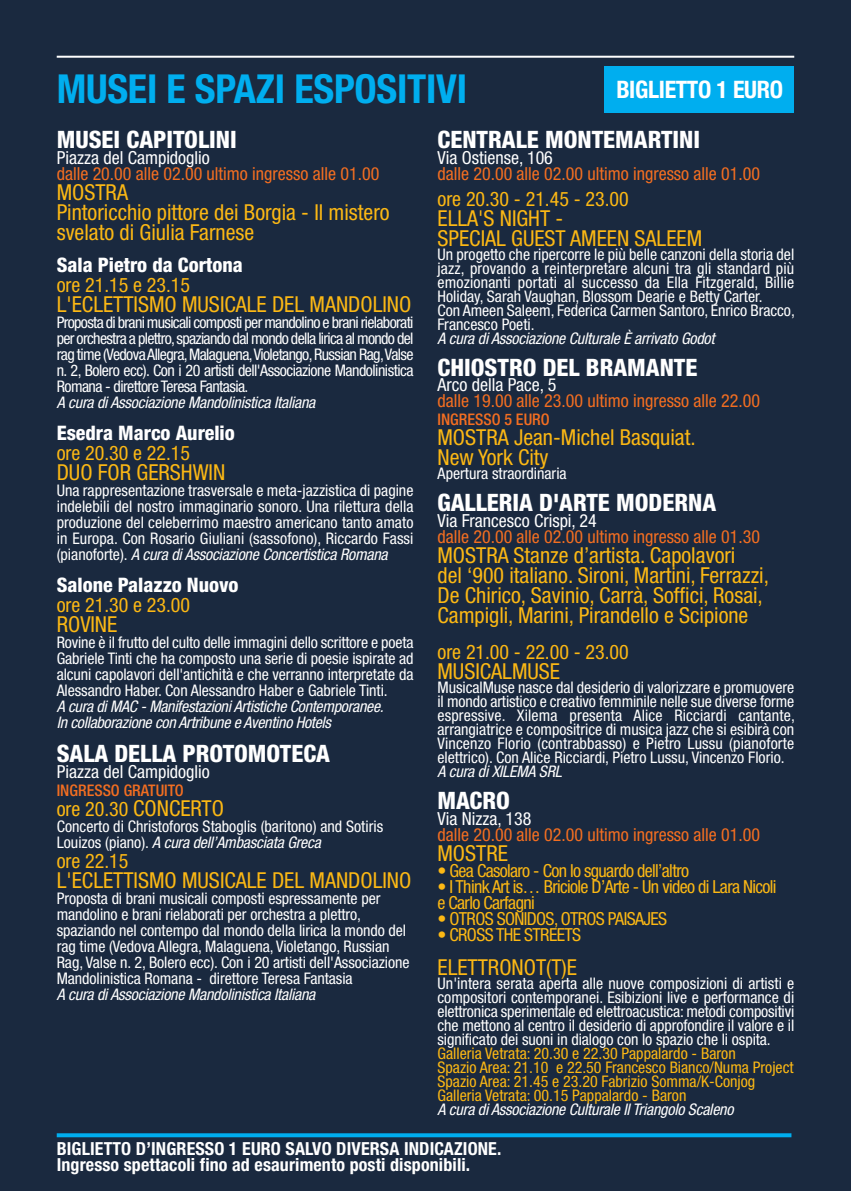
<style>
.page{position:relative;width:851px;height:1191px;background:#fff}
.page>*{position:absolute;margin:0;border:0;box-sizing:border-box;transform-origin:0 0}
.t1{font:700 condensed 40px "Helvetica Neue";letter-spacing:-.005em;color:#00aeef}
.t2{font:800 condensed 24px "Helvetica Neue";color:#fff}
.t3{font:700 condensed 24px "Helvetica Neue";letter-spacing:-.015em;color:#fff}
.t4{font:condensed 22px/20px "Helvetica Neue";color:#fcb814}
.t5{font:condensed 20px "Helvetica Neue";color:#fcb814}
.t6{font:800 condensed 20px "Helvetica Neue";color:#fff}
.t7{font:condensed 18px "Helvetica Neue";color:#f36e21}
.t8{font:condensed 18px/16px "Helvetica Neue";letter-spacing:-.035em;color:#fcb814}
.t9{font:condensed 18px "Helvetica Neue";color:#fff}
.t10{font:700 condensed 18px/16px "Helvetica Neue";letter-spacing:.005em;color:#fff}
.t11{font:condensed 16px/16px "Helvetica Neue";letter-spacing:-.005em;color:#fff;text-align:justify}
.t12{font:italic condensed 16px/16px "Helvetica Neue";letter-spacing:-.015em;color:#fff}
.t13{font:condensed 16px/14px "Helvetica Neue";color:#fcb814}
.t14{font:500 condensed 16px "Helvetica Neue";color:#f36e21}
.s1{font-style:italic}
.s2{font-size:22px}
</style>
<div class="page">
<div style="left:0;top:0;width:850px;height:1191px;background:#1a293f"></div>
<svg style="left:57px;top:1133px;width:734px;height:4px;background:#01a4e2"></svg>
<hr style="left:57px;top:56px;width:737px;height:2px;background:#fff">
<div style="left:604px;top:67px;width:190px;height:46px;background:#00aeef"></div>
<h1 class="t1" style="left:57px;top:75px;width:412px">MUSEI E SPAZI ESPOSITIVI</h1>
<h2 class="t3" style="left:616px;top:75px;width:168px">BIGLIETTO 1 EURO</h2>
<h2 class="t2" style="left:57px;top:130px;width:181px">MUSEI CAPITOLINI</h2>
<p class="t9" style="left:57px;top:151px;width:155px">Piazza del Campidoglio</p>
<p class="t7" style="left:57px;top:167px;width:324px">dalle 20.00 alle 02.00 ultimo ingresso alle 01.00</p>
<h3 class="t4" style="left:57px;top:184px;width:334px">MOSTRA<br>Pintoricchio pittore dei Borgia - Il mistero svelato di Giulia Farnese</h3>
<p class="t6" style="left:57px;top:257px;width:187px">Sala Pietro da Cortona</p>
<p class="t5" style="left:57px;top:277px;width:135px">ore 21.15 e 23.15</p>
<h3 class="t4" style="left:57px;top:296px;width:356px">L'ECLETTISMO MUSICALE DEL MANDOLINO</h3>
<p class="t11" style="left:57px;top:315px;width:358px">Proposta di brani musicali composti per mandolino e brani rielaborati per orchestra a plettro,spaziando dal mondo della lirica al mondo del rag time (VedovaAllegra,Malaguena,Violetango,Russian Rag,Valse n. 2, Bolero ecc). Con i 20 artisti dell'Associazione Mandolinistica Romana - direttore Teresa Fantasia.</p>
<p class="t12" style="left:57px;top:395px;width:260px">A cura di Associazione Mandolinistica Italiana</p>
<p class="t6" style="left:57px;top:425px;width:179px">Esedra Marco Aurelio</p>
<p class="t5" style="left:57px;top:445px;width:135px">ore 20.30 e 22.15</p>
<h3 class="t4" style="left:57px;top:464px;width:170px">DUO FOR GERSHWIN</h3>
<p class="t11" style="left:57px;top:483px;width:358px">Una rappresentazione trasversale e meta-jazzistica di pagine indelebili del nostro immaginario sonoro. Una rilettura della produzione del celeberrimo maestro americano tanto amato in Europa. Con Rosario Giuliani (sassofono), Riccardo Fassi (pianoforte). <span class="s1">A cura di Associazione Concertistica Romana</span></p>
<p class="t6" style="left:57px;top:577px;width:183px">Salone Palazzo Nuovo</p>
<p class="t5" style="left:57px;top:597px;width:135px">ore 21.30 e 23.00</p>
<h3 class="t4" style="left:57px;top:616px;width:62px">ROVINE</h3>
<p class="t11" style="left:57px;top:635px;width:358px">Rovine è il frutto del culto delle immagini dello scrittore e poeta Gabriele Tinti che ha composto una serie di poesie ispirate ad alcuni capolavori dell'antichità e che verranno interpretate da Alessandro Haber. Con Alessandro Haber e Gabriele Tinti.</p>
<p class="t12" style="left:57px;top:699px;width:328px">A cura di MAC - Manifestazioni Artistiche Contemporanee.<br>In collaborazione con Artribune e Aventino Hotels</p>
<h2 class="t2" style="left:57px;top:744px;width:275px">SALA DELLA PROTOMOTECA</h2>
<p class="t9" style="left:57px;top:765px;width:155px">Piazza del Campidoglio</p>
<p class="t14" style="left:57px;top:784px;width:128px">INGRESSO GRATUITO</p>
<p class="t5" style="left:57px;top:801px;width:169px">ore 20.30 <span class="s2">CONCERTO</span></p>
<p class="t11" style="left:57px;top:819px;width:328px">Concerto di Christoforos Staboglis (baritono) and Sotiris<br>Louizos (piano). <span class="s1">A cura dell’Ambasciata Greca</span></p>
<p class="t5" style="left:57px;top:853px;width:73px">ore 22.15</p>
<h3 class="t4" style="left:57px;top:872px;width:356px">L'ECLETTISMO MUSICALE DEL MANDOLINO</h3>
<p class="t11" style="left:57px;top:891px;width:354px;text-align:left">Proposta di brani musicali composti espressamente per mandolino e brani rielaborati per orchestra a plettro, spaziando nel contempo dal mondo della lirica la mondo del rag time (Vedova Allegra, Malaguena, Violetango, Russian Rag, Valse n. 2, Bolero ecc). Con i 20 artisti dell'Associazione Mandolinistica Romana - direttore Teresa Fantasia</p>
<p class="t12" style="left:57px;top:987px;width:260px">A cura di Associazione Mandolinistica Italiana</p>
<h2 class="t2" style="left:437px;top:130px;width:264px">CENTRALE MONTEMARTINI</h2>
<p class="t9" style="left:437px;top:151px;width:117px">Via Ostiense, 106</p>
<p class="t7" style="left:437px;top:167px;width:324px">dalle 20.00 alle 02.00 ultimo ingresso alle 01.00</p>
<p class="t5" style="left:437px;top:191px;width:193px">ore 20.30 - 21.45 - 23.00</p>
<h3 class="t4" style="left:437px;top:210px;width:266px">ELLA'S NIGHT -<br>SPECIAL GUEST AMEEN SALEEM</h3>
<p class="t11" style="left:437px;top:248px;width:359px;line-height:14px;text-align:left">Un progetto che ripercorre le più belle canzoni della storia del jazz, provando a reinterpretare alcuni tra gli standard più emozionanti portati al successo da Ella Fitzgerald, Billie Holiday, Sarah Vaughan, Blossom Dearie e Betty Carter.<br>Con Ameen Saleem, Federica Carmen Santoro, Enrico Bracco, Francesco Poeti.</p>
<p class="t12" style="left:437px;top:331px;width:278px">A cura di Associazione Culturale È arrivato Godot</p>
<h2 class="t2" style="left:437px;top:358px;width:261px">CHIOSTRO DEL BRAMANTE</h2>
<p class="t9" style="left:437px;top:378px;width:120px">Arco della Pace, 5</p>
<p class="t7" style="left:437px;top:394px;width:324px">dalle 19.00 alle 23.00 ultimo ingresso alle 22.00</p>
<p class="t14" style="left:437px;top:413px;width:114px">INGRESSO 5 EURO</p>
<h3 class="t4" style="left:437px;top:429px;width:260px">MOSTRA Jean-Michel Basquiat.<br>New York City</h3>
<p class="t11" style="left:437px;top:467px;width:131px">Apertura straordinaria</p>
<h2 class="t2" style="left:437px;top:494px;width:280px">GALLERIA D'ARTE MODERNA</h2>
<p class="t9" style="left:437px;top:514px;width:161px">Via Francesco Crispi, 24</p>
<p class="t7" style="left:437px;top:530px;width:324px">dalle 20.00 alle 02.00 ultimo ingresso alle 01.30</p>
<h3 class="t4" style="left:437px;top:547px;width:333px">MOSTRA Stanze d’artista. Capolavori<br>del ‘900 italiano. Sironi, Martini, Ferrazzi, De Chirico, Savinio, Carrà, Soffici, Rosai, Campigli, Marini, Pirandello e Scipione</h3>
<p class="t5" style="left:437px;top:645px;width:193px">ore 21.00 - 22.00 - 23.00</p>
<h3 class="t4" style="left:437px;top:663px;width:124px">MUSICALMUSE</h3>
<p class="t11" style="left:437px;top:682px;width:359px;line-height:14px">MusicalMuse nasce dal desiderio di valorizzare e promuovere il mondo artistico e creativo femminile nelle sue diverse forme espressive. Xilema presenta Alice Ricciardi cantante, arrangiatrice e compositrice di musica jazz che si esibirà con Vincenzo Florio (contrabbasso) e Pietro Lussu (pianoforte elettrico). Con Alice Ricciardi, Pietro Lussu, Vincenzo Florio.</p>
<p class="t12" style="left:437px;top:765px;width:126px">A cura di XILEMA SRL</p>
<h2 class="t2" style="left:437px;top:792px;width:74px">MACRO</h2>
<p class="t9" style="left:437px;top:811px;width:95px">Via Nizza, 138</p>
<p class="t7" style="left:437px;top:827px;width:324px">dalle 20.00 alle 02.00 ultimo ingresso alle 01.00</p>
<h3 class="t4" style="left:437px;top:844px;width:72px">MOSTRE</h3>
<p class="t8" style="left:437px;top:863px;width:253px">• Gea Casolaro - Con lo sguardo dell’altro</p>
<p class="t8" style="left:437px;top:879px;width:340px">• I Think Art is… Briciole D’Arte - Un video di Lara Nicoli e Carlo Carfagni</p>
<p class="t8" style="left:437px;top:911px;width:231px">• OTROS SONIDOS, OTROS PAISAJES</p>
<p class="t8" style="left:437px;top:927px;width:145px">• CROSS THE STREETS</p>
<h3 class="t4" style="left:437px;top:958px;width:141px">ELETTRONOT(T)E</h3>
<p class="t11" style="left:437px;top:977px;width:358px;line-height:14px">Un'intera serata aperta alle nuove composizioni di artisti e compositori contemporanei. Esibizioni live e performance di elettronica sperimentale ed elettroacustica: metodi compositivi che mettono al centro il desiderio di approfondire il valore e il significato dei suoni in dialogo con lo spazio che li ospita.</p>
<p class="t13" style="left:437px;top:1047px;width:357px">Galleria Vetrata: 20.30 e 22.30 Pappalardo - Baron<br>Spazio Area: 21.10 e 22.50 Francesco Bianco/Numa Project Spazio Area: 21.45 e 23.20 Fabrizio Somma/K-Conjog Galleria Vetrata: 00.15 Pappalardo - Baron</p>
<p class="t12" style="left:437px;top:1102px;width:297px">A cura di Associazione Culturale Il Triangolo Scaleno</p>
<p class="t10" style="left:57px;top:1142px;width:446px">BIGLIETTO D’INGRESSO 1 EURO SALVO DIVERSA INDICAZIONE.<br>Ingresso spettacoli fino ad esaurimento posti disponibili.</p>
</div>
